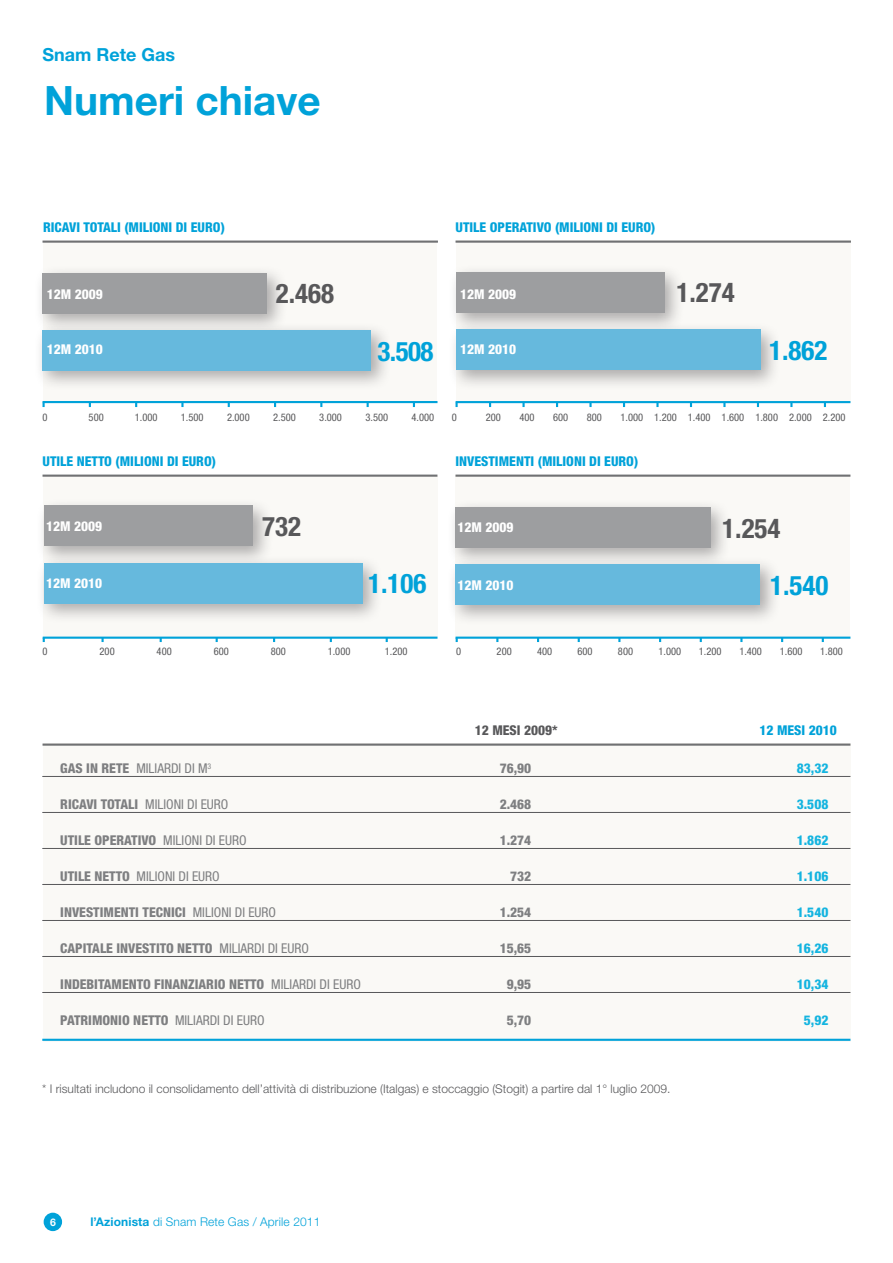
<style>
.page{position:relative;width:893px;height:1263px;background:#fff}
.page>*{position:absolute;margin:0;border:0;box-sizing:border-box;transform-origin:0 0}
.t1{font:700 40.5px "Helvetica Neue";color:#00a2d9}
.t2{font:700 condensed 27px "Helvetica Neue LT Std";color:#00a2d9}
.t3{font:700 condensed 27px "Helvetica Neue LT Std";color:#58585a}
.t4{font:700 18px "Helvetica Neue";color:#00a2d9}
.t5{font:800 condensed 13.5px "Helvetica Neue LT Std";color:#7e7f81}
.t6{font:condensed 13.5px "Helvetica Neue LT Std";color:#7e7f81}
.t7{font:800 condensed 13.5px "Helvetica Neue LT Std";color:#00a2d9}
.t8{font:800 condensed 13.5px "Helvetica Neue LT Std";color:#fff}
.t9{font:800 condensed 13.5px "Helvetica Neue LT Std";color:#14b4e0}
.t10{font:800 condensed 13.5px "Helvetica Neue LT Std";color:#58585a}
.t11{font:300 12px "Helvetica Neue";color:#58585a}
.t12{font:300 12px "Helvetica Neue";letter-spacing:.01em;color:#00a2d9}
.t13{font:condensed 10.5px "Helvetica Neue LT Std";color:#58585a}
.t14{font:700 10.5px "Helvetica Neue";color:#fff}
.s1{font-weight:800}
.s2{font-weight:700}
</style>
<div class="page">
<div style="left:44px;top:1213px;width:18px;height:18px;background:#00a2d9;border-radius:50%"></div>
<div style="left:43px;top:476px;width:394px;height:161px;background:#faf9f6"></div>
<div style="left:43px;top:743px;width:807px;height:299px;background:#faf9f6"></div>
<div style="left:43px;top:242px;width:394px;height:161px;background:#faf9f6"></div>
<div style="left:455px;top:241px;width:395px;height:162px;background:#faf9f6"></div>
<div style="left:455px;top:476px;width:395px;height:161px;background:#faf9f6"></div>
<hr style="left:43px;top:241px;width:395px;height:2px;background:#707173">
<hr style="left:43px;top:475px;width:394px;height:2px;background:#707173">
<hr style="left:455px;top:475px;width:395px;height:2px;background:#707173">
<hr style="left:43px;top:401px;width:394px;height:2px;background:#00a2d9">
<hr style="left:456px;top:401px;width:394px;height:2px;background:#00a2d9">
<hr style="left:456px;top:637px;width:394px;height:2px;background:#00a2d9">
<div style="left:34px;top:265px;width:253px;height:69px;background:#1a171c;opacity:.35"></div>
<div style="left:43px;top:273px;width:224px;height:41px;background:#9d9ea0"></div>
<div style="left:448px;top:264px;width:237px;height:69px;background:#1a171c;opacity:.35"></div>
<div style="left:456px;top:272px;width:209px;height:41px;background:#9d9ea0"></div>
<div style="left:36px;top:497px;width:237px;height:69px;background:#1a171c;opacity:.35"></div>
<div style="left:44px;top:506px;width:209px;height:40px;background:#9d9ea0"></div>
<div style="left:447px;top:499px;width:284px;height:69px;background:#1a171c;opacity:.35"></div>
<div style="left:455px;top:507px;width:255px;height:41px;background:#9d9ea0"></div>
<div style="left:34px;top:322px;width:357px;height:69px;background:#1a171c;opacity:.35"></div>
<div style="left:43px;top:330px;width:328px;height:41px;background:#66b9dd"></div>
<div style="left:448px;top:321px;width:333px;height:70px;background:#1a171c;opacity:.35"></div>
<div style="left:456px;top:330px;width:305px;height:40px;background:#66b9dd"></div>
<div style="left:36px;top:555px;width:347px;height:69px;background:#1a171c;opacity:.35"></div>
<div style="left:44px;top:563px;width:319px;height:40px;background:#66b9dd"></div>
<div style="left:447px;top:556px;width:333px;height:69px;background:#1a171c;opacity:.35"></div>
<div style="left:455px;top:564px;width:305px;height:41px;background:#66b9dd"></div>
<hr style="left:42px;top:776px;width:808px;height:1px;background:#58585a">
<hr style="left:42px;top:812px;width:808px;height:1px;background:#58585a">
<hr style="left:42px;top:848px;width:808px;height:1px;background:#58585a">
<hr style="left:42px;top:884px;width:808px;height:1px;background:#58585a">
<hr style="left:42px;top:920px;width:808px;height:1px;background:#58585a">
<hr style="left:42px;top:956px;width:808px;height:1px;background:#58585a">
<hr style="left:42px;top:992px;width:808px;height:1px;background:#58585a">
<hr style="left:42px;top:1039px;width:808px;height:2px;background:#00a2d9">
<hr style="left:43px;top:743px;width:807px;height:3px;background:#707173">
<hr style="left:43px;top:637px;width:394px;height:2px;background:#00a2d9">
<svg style="left:181px;top:403px;width:3px;height:4px"></svg>
<svg style="left:455px;top:403px;width:3px;height:4px"></svg>
<svg style="left:522px;top:403px;width:3px;height:4px"></svg>
<svg style="left:589px;top:403px;width:3px;height:4px"></svg>
<svg style="left:656px;top:403px;width:3px;height:4px"></svg>
<hr style="left:455px;top:241px;width:396px;height:2px;background:#707173">
<h3 class="t4" style="left:43px;top:43px;width:134px">Snam Rete Gas</h3>
<h1 class="t1" style="left:44px;top:75px;width:278px">Numeri chiave</h1>
<p class="t7" style="left:43px;top:219px;width:183px">RI CAVI TOTALI (MILIONI DI EURO)</p>
<p class="t7" style="left:455px;top:219px;width:202px">UTILE OPERATIVO (MILIONI DI EURO)</p>
<h2 class="t3" style="left:276px;top:277px;width:60px">2.468</h2>
<h2 class="t3" style="left:676px;top:276px;width:60px">1.274</h2>
<p class="t8" style="left:47px;top:286px;width:58px">12M 2009</p>
<p class="t8" style="left:460px;top:285px;width:58px">12M 2009</p>
<h2 class="t2" style="left:377px;top:335px;width:58px">3.508</h2>
<h2 class="t2" style="left:769px;top:334px;width:60px">1.862</h2>
<p class="t8" style="left:47px;top:341px;width:58px">12M 2010</p>
<p class="t8" style="left:460px;top:341px;width:58px">12M 2010</p>
<p class="t13" style="left:43px;top:411px;width:7px">0</p>
<p class="t13" style="left:89px;top:411px;width:17px">500</p>
<p class="t13" style="left:135px;top:411px;width:24px">1.000</p>
<p class="t13" style="left:181px;top:411px;width:24px">1.500</p>
<p class="t13" style="left:227px;top:411px;width:24px">2.000</p>
<p class="t13" style="left:273px;top:411px;width:24px">2.500</p>
<p class="t13" style="left:319px;top:411px;width:24px">3.000</p>
<p class="t13" style="left:365px;top:411px;width:24px">3.500</p>
<p class="t13" style="left:412px;top:411px;width:24px">4.000</p>
<p class="t7" style="left:43px;top:453px;width:175px">UTILE NETTO (MILIONI DI EURO)</p>
<p class="t13" style="left:452px;top:411px;width:7px">0</p>
<p class="t13" style="left:486px;top:411px;width:17px">200</p>
<p class="t13" style="left:519px;top:411px;width:17px">400</p>
<p class="t13" style="left:553px;top:411px;width:17px">600</p>
<p class="t13" style="left:587px;top:411px;width:17px">800</p>
<p class="t13" style="left:620px;top:411px;width:226px">1.000 1.200 1.400 1.600 1.800 2.000 2.200</p>
<p class="t7" style="left:455px;top:453px;width:184px">INVESTIMENTI (MILIONI DI EURO)</p>
<h2 class="t3" style="left:262px;top:510px;width:40px">732</h2>
<h2 class="t3" style="left:722px;top:512px;width:60px">1.254</h2>
<p class="t8" style="left:46px;top:518px;width:58px">12M 2009</p>
<p class="t8" style="left:457px;top:519px;width:58px">12M 2009</p>
<h2 class="t2" style="left:368px;top:567px;width:60px">1.106</h2>
<h2 class="t2" style="left:770px;top:569px;width:60px">1.540</h2>
<p class="t8" style="left:46px;top:575px;width:58px">12M 2010</p>
<p class="t8" style="left:457px;top:576px;width:58px">12M 2010</p>
<p class="t13" style="left:43px;top:645px;width:7px">0</p>
<p class="t13" style="left:100px;top:645px;width:17px">200</p>
<p class="t13" style="left:157px;top:645px;width:17px">400</p>
<p class="t13" style="left:214px;top:645px;width:17px">600</p>
<p class="t13" style="left:271px;top:645px;width:17px">800</p>
<p class="t13" style="left:328px;top:645px;width:24px">1.000</p>
<p class="t13" style="left:385px;top:645px;width:24px">1.200</p>
<p class="t13" style="left:456px;top:645px;width:7px">0</p>
<p class="t13" style="left:497px;top:645px;width:17px">200</p>
<p class="t13" style="left:537px;top:645px;width:17px">400</p>
<p class="t13" style="left:577px;top:645px;width:17px">600</p>
<p class="t13" style="left:618px;top:645px;width:17px">800</p>
<p class="t13" style="left:658px;top:645px;width:24px">1.000</p>
<p class="t13" style="left:699px;top:645px;width:24px">1.200</p>
<p class="t13" style="left:739px;top:645px;width:24px">1.400</p>
<p class="t13" style="left:780px;top:645px;width:24px">1.600</p>
<p class="t13" style="left:820px;top:645px;width:24px">1.800</p>
<p class="t10" style="left:475px;top:721px;width:84px">12 MESI 2009*</p>
<p class="t7" style="left:759px;top:721px;width:79px">12 MESI 2010</p>
<p class="t5" style="left:42px;top:760px;width:67px">GAS INRETE</p>
<p class="t6" style="left:136px;top:761px;width:77px">MILIARDI DI M<sup>3</sup></p>
<p class="t5" style="left:500px;top:760px;width:33px">76,90</p>
<p class="t9" style="left:797px;top:760px;width:33px">83,32</p>
<p class="t5" style="left:42px;top:796px;width:11px">RI</p>
<p class="t6" style="left:72px;top:797px;width:157px"><span class="s1">CAVI TOTALI</span> MILIONI DI EURO</p>
<p class="t5" style="left:500px;top:796px;width:33px">2.468</p>
<p class="t9" style="left:797px;top:796px;width:33px">3.508</p>
<p class="t5" style="left:60px;top:832px;width:43px">UTILE OPER</p>
<p class="t5" style="left:124px;top:832px;width:15px">ATIVO</p>
<p class="t6" style="left:163px;top:833px;width:83px">MILIONI DI EURO</p>
<p class="t5" style="left:500px;top:832px;width:33px">1.274</p>
<p class="t9" style="left:797px;top:832px;width:33px">1.862</p>
<p class="t5" style="left:60px;top:868px;width:43px">UTILE NETTO</p>
<p class="t6" style="left:137px;top:869px;width:83px">MILIONI DI EURO</p>
<p class="t5" style="left:510px;top:868px;width:23px">732</p>
<p class="t9" style="left:797px;top:868px;width:33px">1.106</p>
<p class="t5" style="left:42px;top:904px;width:10px">INVE</p>
<p class="t5" style="left:86px;top:904px;width:15px">STIMENTI</p>
<p class="t6" style="left:143px;top:905px;width:134px"><span class="s1">TECNICI</span> MILIONI DI EURO</p>
<p class="t5" style="left:500px;top:904px;width:33px">1.254</p>
<p class="t9" style="left:797px;top:904px;width:33px">1.540</p>
<p class="t5" style="left:60px;top:940px;width:64px">CAPITALE INVE</p>
<p class="t5" style="left:142px;top:940px;width:15px">STITO</p>
<p class="t5" style="left:177px;top:940px;width:8px">NETTO</p>
<p class="t6" style="left:220px;top:941px;width:90px">MILIARDI DI EURO</p>
<p class="t5" style="left:500px;top:940px;width:33px">15,65</p>
<p class="t9" style="left:797px;top:940px;width:33px">16,26</p>
<p class="t5" style="left:42px;top:976px;width:11px">IN</p>
<p class="t5" style="left:72px;top:976px;width:49px">DEBITAMENTO</p>
<p class="t5" style="left:154px;top:976px;width:83px">FINANZIARIO NETTO</p>
<p class="t6" style="left:271px;top:977px;width:90px">MILIARDI DI EURO</p>
<p class="t5" style="left:507px;top:976px;width:26px">9,95</p>
<p class="t9" style="left:797px;top:976px;width:33px">10,34</p>
<p class="t5" style="left:42px;top:1012px;width:40px">PATRIMONIO</p>
<p class="t5" style="left:133px;top:1012px;width:8px">NETTO</p>
<p class="t6" style="left:175px;top:1013px;width:90px">MILIARDI DI EURO</p>
<p class="t5" style="left:507px;top:1012px;width:26px">5,70</p>
<p class="t9" style="left:804px;top:1012px;width:26px">5,92</p>
<p class="t11" style="left:42px;top:1081px;width:630px">* I risultati includono il consolidamento dell’attività di distribuzione (Italgas) e stoccaggio (Stogit) a partire dal 1° luglio 2009.</p>
<p class="t14" style="left:50px;top:1215px;width:7px">6</p>
<p class="t12" style="left:90px;top:1215px;width:231px"><span class="s2">l’Azionista</span> di Snam Rete Gas / Aprile 2011</p>
</div>
